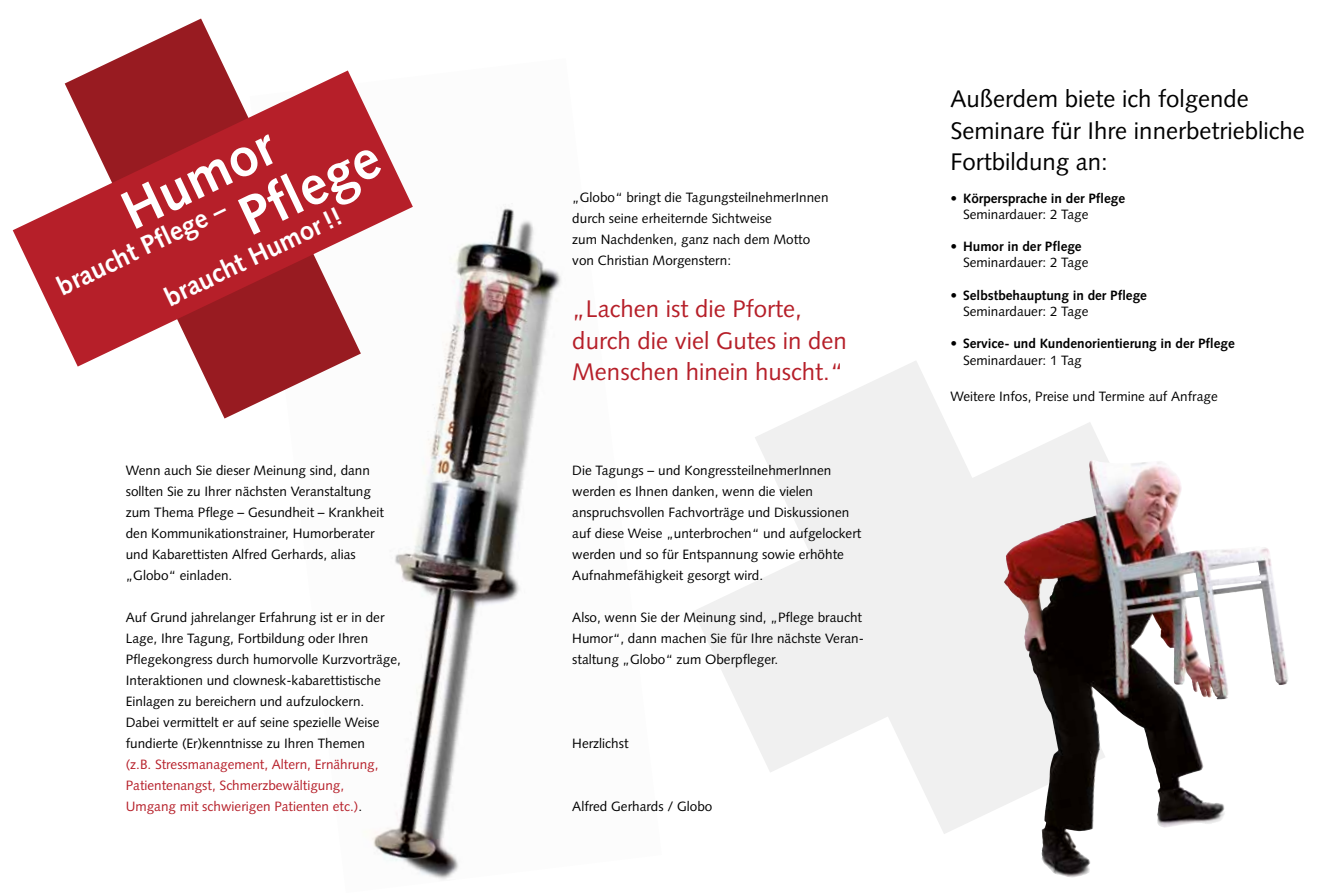
<style>
.page{position:relative;width:1340px;height:893px;background:#fff}
.page>*{position:absolute;margin:0;border:0;box-sizing:border-box;transform-origin:0 0}
.t1{font:700 54.9px "Syntax LT";color:#fff}
.t2{font:700 54.3px "Syntax LT";color:#fff}
.t3{font:700 26.1px/56.8px "Syntax LT";color:#fff}
.t4{font:24px/31.5px "Syntax LT";color:#000}
.t5{font:24px/31.5px "Syntax LT";color:#b61f29}
.t6{font:13.5px/21px "Syntax LT";color:#000}
.t7{font:700 13.5px/16.2px "Syntax LT";color:#000}
.t8{font:13.5px/21px "Syntax LT";color:#b61f29}
.s1{color:#000}
.s2{font-weight:400}
.s3{font-weight:700}
</style>
<div class="page">
<svg style="left:788px;top:361px;width:308px;height:473px"></svg>
<svg style="left:693px;top:422px;width:474px;height:351px;fill:#f0f0f0"></svg>
<img style="left:372px;top:208px;width:189px;height:672px">
<img style="left:1070px;top:460px;width:26px;height:62px">
<svg style="left:93px;top:19px;width:240px;height:400px"></svg>
<svg style="left:13px;top:70px;width:400px;height:297px;fill:#b61f29"></svg>
<h2 class="t2" style="left:111px;top:186px;width:165px;rotate:-26deg">Humor</h2>
<h1 class="t1" style="left:228px;top:191px;width:151px;rotate:-26deg">Pfl ege</h1>
<h3 class="t3" style="left:129px;top:222px;width:195px;text-indent:-92px;rotate:-26deg">braucht Pfl ege –<br>braucht Humor !!</h3>
<p class="t6" style="left:126px;top:460px;width:260px">Wenn auch Sie dieser Meinung sind, dann sollten Sie zu Ihrer nächsten Veranstaltung zum Thema Pflege – Gesundheit – Krankheit den Kommunikationstrainer, Humorberater und Kabarettisten Alfred Gerhards, alias „Globo“ einladen.</p>
<p class="t6" style="left:126px;top:607px;width:277px">Auf Grund jahrelanger Erfahrung ist er in der Lage, Ihre Tagung, Fortbildung oder Ihren Pflegekongress durch humorvolle Kurzvorträge, Interaktionen und clownesk-kabarettistische Einlagen zu bereichern und aufzulockern.<br>Dabei vermittelt er auf seine spezielle Weise fundierte (Er)kenntnisse zu Ihren Themen</p>
<p class="t8" style="left:126px;top:754px;width:254px">(z.B. Stressmanagement, Altern, Ernährung,<br>Patientenangst, Schmerzbewältigung,<br>Umgang mit schwierigen Patienten etc.)<span class="s1">.</span></p>
<p class="t6" style="left:572px;top:187px;width:258px">„Globo“ bringt die TagungsteilnehmerInnen durch seine erheiternde Sichtweise<br>zum Nachdenken, ganz nach dem Motto von Christian Morgenstern:</p>
<h3 class="t5" style="left:572px;top:293px;width:276px">„Lachen ist die Pforte, durch die viel Gutes in den<br>Menschen hinein huscht.“</h3>
<p class="t6" style="left:572px;top:460px;width:290px">Die Tagungs – und KongressteilnehmerInnen werden es Ihnen danken, wenn die vielen anspruchsvollen Fachvorträge und Diskussionen auf diese Weise „unterbrochen“ und aufgelockert werden und so für Entspannung sowie erhöhte Aufnahmefähigkeit gesorgt wird.</p>
<p class="t6" style="left:572px;top:607px;width:293px">Also, wenn Sie der Meinung sind, „Pflege braucht<br>Humor“, dann machen Sie für Ihre nächste Veran&shy;staltung „Globo“ zum Oberpfleger.</p>
<p class="t6" style="left:572px;top:733px;width:58px">Herzlichst</p>
<p class="t6" style="left:572px;top:796px;width:141px">Alfred Gerhards / Globo</p>
<h3 class="t4" style="left:950px;top:83px;width:356px">Außerdem biete ich folgende<br>Seminare für Ihre innerbetriebliche<br>Fortbildung an:</h3>
<p class="t7" style="left:963px;top:190px;width:164px;text-indent:-13px"><span class="s2">•</span> Körpersprache in der Pflege<br><span class="s2">Seminardauer: 2 Tage</span></p>
<p class="t6" style="left:963px;top:239px;width:127px;line-height:16.2px;text-indent:-13px">• <span class="s3">Humor in der Pflege<br></span>Seminardauer: 2 Tage</p>
<p class="t7" style="left:963px;top:287px;width:185px;text-indent:-13px"><span class="s2">•</span> Selbstbehauptung in der Pflege<br><span class="s2">Seminardauer: 2 Tage</span></p>
<p class="t7" style="left:963px;top:336px;width:273px;text-indent:-13px"><span class="s2">•</span> Service- und Kundenorientierung in der Pflege<br><span class="s2">Seminardauer: 1 Tag</span></p>
<p class="t6" style="left:950px;top:386px;width:269px">Weitere Infos, Preise und Termine auf Anfrage</p>
</div>
